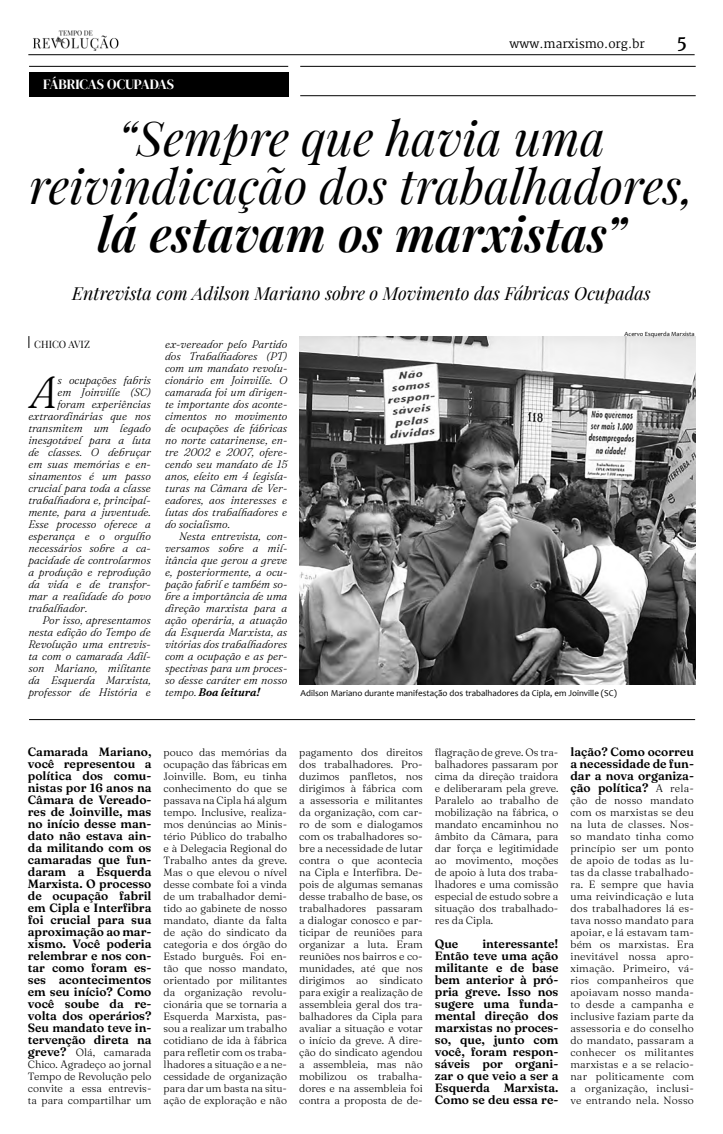
<style>
.page{position:relative;width:723px;height:1134px;background:#fff}
.page>*{position:absolute;margin:0;border:0;box-sizing:border-box;transform-origin:0 0}
.t1{font:italic 48px/48px "Playfair Display";color:#000;text-align:center}
.t2{font:italic 600 48px "Playfair Display";color:#000}
.t3{font:italic 300 44.6px "Fraunces 9 pt";color:#000}
.t4{font:italic 18px "Playfair Display";color:#000}
.t5{font:700 18px "Martel";color:#000}
.t6{font:14px "DM Serif Display";letter-spacing:-.01em;color:#fff}
.t7{font:600 12px/12px "Fraunces 9 pt";color:#000;text-align:justify}
.t8{font:12px "Martel";color:#000}
.t9{font:italic 300 11px/12px "Fraunces 9 pt";letter-spacing:-.005em;color:#000;text-align:justify}
.t10{font:300 10.5px/12px "Fraunces 9 pt";color:#000;text-align:justify}
.t11{font:10px "Playfair Display";color:#000}
.t12{font:9px "Candara";color:#000}
.t13{font:6.3px "Candara";color:#000}
.s1{font-weight:600}
.s2{font-weight:600;font-size:12px}
.s3{font-weight:300;font-size:10.5px}
</style>
<div class="page">
<hr style="left:28px;top:54px;width:666px;height:1px;background:#000">
<img style="left:33px;top:30px;width:85px;height:21px">
<img style="left:300px;top:336px;width:395px;height:348px">
<svg style="left:28px;top:336px;width:1px;height:12px"></svg>
<hr style="left:29px;top:719px;width:666px;height:1px;background:#000">
<div style="left:29px;top:72px;width:259px;height:24px;background:#000"></div>
<hr style="left:29px;top:66px;width:259px;height:1px;background:#000">
<hr style="left:300px;top:66px;width:396px;height:1px;background:#000">
<hr style="left:300px;top:95px;width:396px;height:1px;background:#000">
<h3 class="t6" style="left:43px;top:76px;width:133px">FÁBRICAS OCUPADAS</h3>
<p class="t8" style="left:509px;top:37px;width:137px">www.marxismo.org.br</p>
<h3 class="t5" style="left:677px;top:31px;width:11px">5</h3>
<h1 class="t1" style="left:29px;top:110px;width:666px">“Sempre que havia uma reivindicação dos trabalhadores,</h1>
<h1 class="t2" style="left:97px;top:197px;width:530px">lá estavam os marxistas”</h1>
<h3 class="t4" style="left:72px;top:279px;width:580px">Entrevista com Adilson Mariano sobre o Movimento das Fábricas Ocupadas</h3>
<p class="t11" style="left:34px;top:336px;width:57px">CHICO AVIZ</p>
<h2 class="t3" style="left:30px;top:357px;width:29px">A</h2>
<p class="t9" style="left:57px;top:373px;width:95px">s ocupações fabris</p>
<p class="t9" style="left:57px;top:385px;width:95px">em Joinville (SC)</p>
<p class="t9" style="left:57px;top:397px;width:95px">foram experiências</p>
<p class="t9" style="left:28px;top:409px;width:124px">extraordinárias que nos</p>
<p class="t9" style="left:28px;top:421px;width:124px">transmitem um legado</p>
<p class="t9" style="left:28px;top:433px;width:124px">inesgotável para a luta</p>
<p class="t9" style="left:28px;top:445px;width:124px">de classes. O debruçar</p>
<p class="t9" style="left:28px;top:457px;width:124px">em suas memórias e en-</p>
<p class="t9" style="left:28px;top:469px;width:124px">sinamentos é um passo</p>
<p class="t9" style="left:28px;top:481px;width:124px">crucial para toda a classe</p>
<p class="t9" style="left:28px;top:493px;width:124px">trabalhadora e, principal-</p>
<p class="t9" style="left:28px;top:505px;width:124px">mente, para a juventude.</p>
<p class="t9" style="left:28px;top:517px;width:124px">Esse processo oferece a</p>
<p class="t9" style="left:28px;top:529px;width:124px">esperança e o orgulho</p>
<p class="t9" style="left:28px;top:541px;width:124px">necessários sobre a ca-</p>
<p class="t9" style="left:28px;top:553px;width:124px">pacidade de controlarmos</p>
<p class="t9" style="left:28px;top:565px;width:124px">a produção e reprodução</p>
<p class="t9" style="left:28px;top:577px;width:124px">da vida e de transfor-</p>
<p class="t9" style="left:28px;top:589px;width:124px">mar a realidade do povo</p>
<p class="t9" style="left:28px;top:601px;width:61px">trabalhador.</p>
<p class="t9" style="left:43px;top:613px;width:110px">Por isso, apresentamos</p>
<p class="t9" style="left:28px;top:625px;width:124px">nesta edição do Tempo de</p>
<p class="t9" style="left:28px;top:637px;width:124px">Revolução uma entrevis-</p>
<p class="t9" style="left:28px;top:649px;width:124px">ta com o camarada Adil-</p>
<p class="t9" style="left:28px;top:661px;width:124px">son Mariano, militante</p>
<p class="t9" style="left:28px;top:673px;width:124px">da Esquerda Marxista,</p>
<p class="t9" style="left:28px;top:685px;width:124px">professor de História e</p>
<p class="t9" style="left:165px;top:337px;width:124px">ex-vereador pelo Partido dos Trabalhadores (PT) com um mandato revolu&shy;cionário em Joinville. O camarada foi um dirigen&shy;te importante dos aconte&shy;cimentos no movimento de ocupações de fábricas no norte catarinense, en&shy;tre 2002 e 2007, ofere&shy;cendo seu mandato de 15 anos, eleito em 4 legisla&shy;turas na Câmara de Ver&shy;eadores, aos interesses e lutas dos trabalhadores e do socialismo.</p>
<p class="t9" style="left:165px;top:529px;width:124px;text-indent:14px">Nesta entrevista, con&shy;versamos sobre a mil&shy;itância que gerou a greve e, posteriormente, a ocu&shy;pação fabril e também so&shy;bre a importância de uma direção marxista para a ação operária, a atuação da Esquerda Marxista, as vitórias dos trabalhadores com a ocupação e as per&shy;spectivas para um proces&shy;so desse caráter em nosso tempo. <span class="s1">Boa leitura!</span></p>
<p class="t13" style="left:624px;top:330px;width:72px">Acervo Esquerda Marxista</p>
<p class="t12" style="left:301px;top:687px;width:318px">Adilson Mariano durante manifestação dos trabalhadores da Cipla, em Joinville (SC)</p>
<p class="t7" style="left:28px;top:745px;width:125px">Camarada Mariano, você representou a política dos comu&shy;nistas por 16 anos na Câmara de Vereado&shy;res de Joinville, mas no início desse man&shy;dato não estava ain&shy;da militando com os camaradas que fun&shy;daram a Esquerda Marxista. O processo de ocupação fabril em Cipla e Interfibra foi crucial para sua aproximação ao mar&shy;xismo. Você poderia relembrar e nos con&shy;tar como foram es&shy;ses acontecimentos em seu início? Como você soube da re&shy;volta dos operários?<br>Seu mandato teve in&shy;tervenção direta na</p>
<p class="t10" style="left:28px;top:1046px;width:125px"><span class="s2">greve?</span> Olá, camarada Chico. Agradeço ao jornal Tempo de Revolução pelo convite a essa entrevis&shy;ta para compartilhar um</p>
<p class="t10" style="left:163px;top:746px;width:125px">pouco das memórias da ocupação das fábricas em Joinville. Bom, eu tinha conhecimento do que se passava na Cipla há algum tempo. Inclusive, realiza&shy;mos denúncias ao Minis&shy;tério Público do trabalho e à Delegacia Regional do Trabalho antes da greve.<br>Mas o que elevou o nível desse combate foi a vinda de um trabalhador demi&shy;tido ao gabinete de nosso mandato, diante da falta de ação do sindicato da categoria e dos órgão do Estado burguês. Foi en&shy;tão que nosso mandato, orientado por militantes da organização revolu&shy;cionária que se tornaria a Esquerda Marxista, pas&shy;sou a realizar um trabalho cotidiano de ida à fábrica para refletir com os traba&shy;lhadores a situação e a ne&shy;cessidade de organização para dar um basta na situ&shy;ação de exploração e não</p>
<p class="t10" style="left:299px;top:746px;width:125px">pagamento dos direitos dos trabalhadores. Pro&shy;duzimos panfletos, nos dirigimos à fábrica com a assessoria e militantes da organização, com car&shy;ro de som e dialogamos com os trabalhadores so&shy;bre a necessidade de lutar contra o que acontecia na Cipla e Interfibra. De&shy;pois de algumas semanas desse trabalho de base, os trabalhadores passaram a dialogar conosco e par&shy;ticipar de reuniões para organizar a luta. Eram reuniões nos bairros e co&shy;munidades, até que nos dirigimos ao sindicato para exigir a realização de assembleia geral dos tra&shy;balhadores da Cipla para avaliar a situação e votar o início da greve. A dire&shy;ção do sindicato agendou a assembleia, mas não mobilizou os trabalha&shy;dores e na assembleia foi contra a proposta de de-</p>
<p class="t10" style="left:435px;top:746px;width:125px">flagração de greve. Os tra&shy;balhadores passaram por cima da direção traidora e deliberaram pela greve.<br>Paralelo ao trabalho de mobilização na fábrica, o mandato encaminhou no âmbito da Câmara, para dar força e legitimidade ao movimento, moções de apoio à luta dos traba&shy;lhadores e uma comissão especial de estudo sobre a situação dos trabalhado&shy;res da Cipla.</p>
<p class="t7" style="left:435px;top:937px;width:125px;text-indent:48px">interessante!<br>Então teve uma ação militante e de base bem anterior à pró&shy;pria greve. Isso nos sugere uma funda&shy;mental direção dos marxistas no proces&shy;so, que, junto com você, foram respon&shy;sáveis por organi&shy;zar o que veio a ser a Esquerda Marxista.<br>Como se deu essa re-</p>
<p class="t7" style="left:435px;top:937px;width:25px">Que</p>
<p class="t7" style="left:570px;top:745px;width:125px">lação? Como ocorreu a necessidade de fun&shy;dar a nova organiza&shy;ção política? <span class="s3">A rela-</span></p>
<p class="t10" style="left:570px;top:794px;width:125px">ção de nosso mandato com os marxistas se deu na luta de classes. Nos&shy;so mandato tinha como princípio ser um ponto de apoio de todas as lu&shy;tas da classe trabalhado&shy;ra. E sempre que havia uma reivindicação e luta dos trabalhadores lá es&shy;tava nosso mandato para apoiar, e lá estavam tam&shy;bém os marxistas. Era inevitável nossa apro&shy;ximação. Primeiro, vá&shy;rios companheiros que apoiavam nosso manda&shy;to desde a campanha e inclusive faziam parte da assessoria e do conselho do mandato, passaram a conhecer os militantes marxistas e a se relacio&shy;nar politicamente com a organização, inclusi&shy;ve entrando nela. Nosso</p>
</div>
